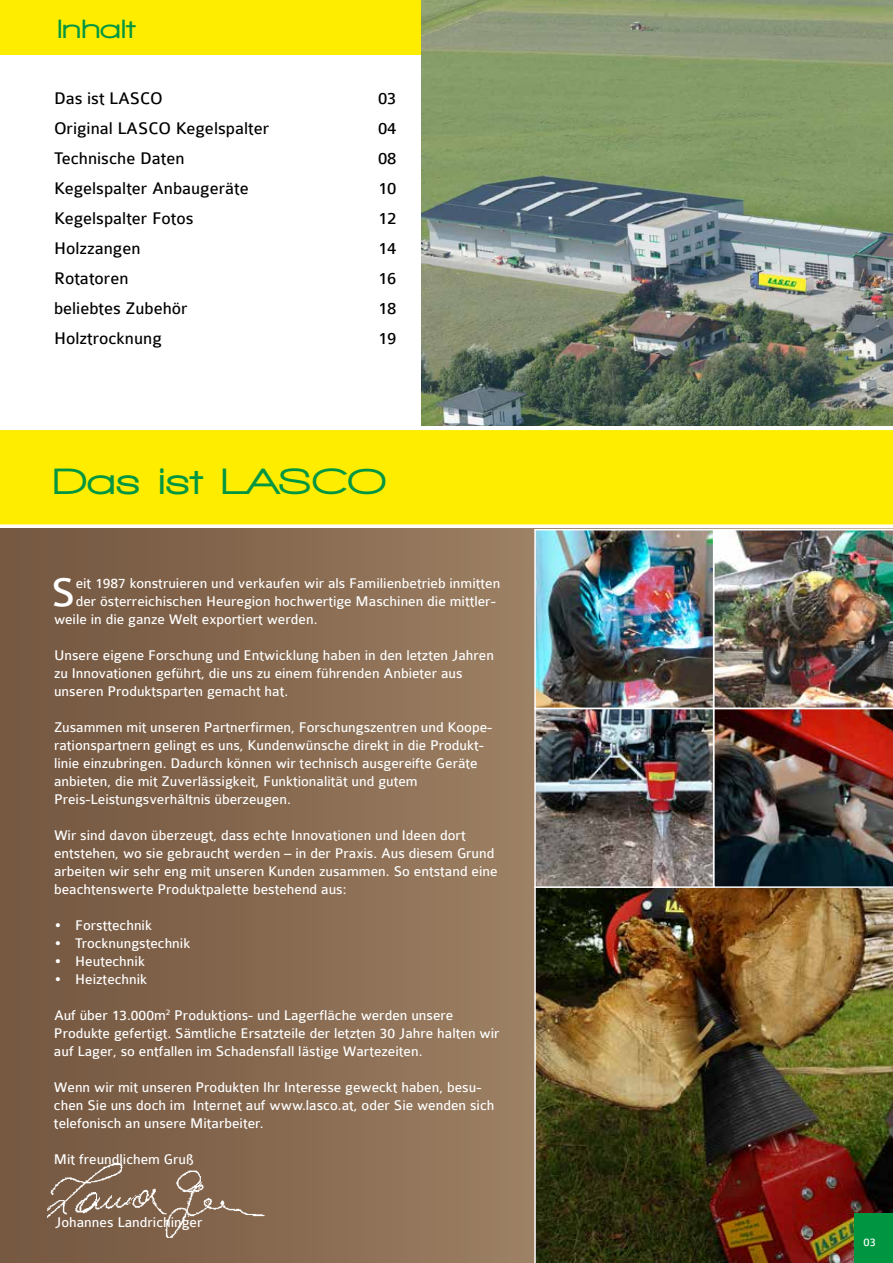
<style>
.page{position:relative;width:893px;height:1263px;background:#fff}
.page>*{position:absolute;margin:0;border:0;box-sizing:border-box;transform-origin:0 0}
.t1{font:42.75px "Colaborate";color:#fff}
.t2{font:900 37.5px "Walkway Expand";color:#009641}
.t3{font:900 27px "Walkway Expand";color:#009641}
.t4{font:18px "Colaborate";color:#000}
.t5{font:15px/18px "Colaborate";color:#fff}
.t6{font:12px "Colaborate";color:#fff}
</style>
<div class="page">
<div style="left:0;top:430px;width:893px;height:99px;background:#ffed00"></div>
<svg style="left:0;top:529px;width:534px;height:734px;background:#876a51"></svg>
<img style="left:534px;top:888px;width:359px;height:375px">
<div style="left:855px;top:1213px;width:38px;height:50px;background:#009641"></div>
<img style="left:537px;top:711px;width:174px;height:174px">
<div style="left:534px;top:708px;width:180px;height:180px;border:2px solid #fff"></div>
<img style="left:713px;top:530px;width:180px;height:358px">
<img style="left:537px;top:532px;width:174px;height:174px">
<div style="left:534px;top:529px;width:180px;height:180px;border:2px solid #fff"></div>
<div style="left:0;top:0;width:893px;height:54px;background:#ffed00"></div>
<img style="left:422px;top:0;width:471px;height:426px">
<img style="left:47px;top:1161px;width:218px;height:77px">
<h3 class="t3" style="left:57px;top:15px;width:80px">Inhalt</h3>
<p class="t4" style="left:54px;top:89px;width:110px">Das ist LASCO</p>
<p class="t4" style="left:378px;top:89px;width:20px">03</p>
<p class="t4" style="left:54px;top:119px;width:217px">Original LASCO Kegelspalter</p>
<p class="t4" style="left:378px;top:119px;width:20px">04</p>
<p class="t4" style="left:54px;top:149px;width:132px">Technische Daten</p>
<p class="t4" style="left:378px;top:149px;width:20px">08</p>
<p class="t4" style="left:54px;top:179px;width:196px">Kegelspalter Anbaugeräte</p>
<p class="t4" style="left:378px;top:179px;width:20px">10</p>
<p class="t4" style="left:54px;top:209px;width:141px">Kegelspalter Fotos</p>
<p class="t4" style="left:378px;top:209px;width:20px">12</p>
<p class="t4" style="left:54px;top:239px;width:88px">Holzzangen</p>
<p class="t4" style="left:378px;top:239px;width:20px">14</p>
<p class="t4" style="left:54px;top:269px;width:76px">Rotatoren</p>
<p class="t4" style="left:378px;top:269px;width:20px">16</p>
<p class="t4" style="left:54px;top:299px;width:135px">beliebtes Zubehör</p>
<p class="t4" style="left:378px;top:299px;width:20px">18</p>
<p class="t4" style="left:54px;top:329px;width:109px">Holztrocknung</p>
<p class="t4" style="left:378px;top:329px;width:20px">19</p>
<h2 class="t2" style="left:53px;top:461px;width:335px">Das ist LASCO</h2>
<h1 class="t1" style="left:51px;top:570px;width:26px">S</h1>
<p class="t5" style="left:76px;top:575px;width:426px">eit 1987 konstruieren und verkaufen wir als Familienbetrieb inmitten</p>
<p class="t5" style="left:76px;top:593px;width:422px">der österreichischen Heuregion hochwertige Maschinen die mittler-</p>
<p class="t5" style="left:54px;top:611px;width:265px">weile in die ganze Welt exportiert werden.</p>
<p class="t5" style="left:54px;top:647px;width:442px">Unsere eigene Forschung und Entwicklung haben in den letzten Jahren zu Innovationen geführt, die uns zu einem führenden Anbieter aus unseren Produktsparten gemacht hat.</p>
<p class="t5" style="left:54px;top:719px;width:440px">Zusammen mit unseren Partnerfirmen, Forschungszentren und Koope&shy;rationspartnern gelingt es uns, Kundenwünsche direkt in die Produkt&shy;linie einzubringen. Dadurch können wir technisch ausgereifte Geräte anbieten, die mit Zuverlässigkeit, Funktionalität und gutem Preis-Leistungsverhältnis überzeugen.</p>
<p class="t5" style="left:54px;top:827px;width:445px">Wir sind davon überzeugt, dass echte Innovationen und Ideen dort entstehen, wo sie gebraucht werden – in der Praxis. Aus diesem Grund arbeiten wir sehr eng mit unseren Kunden zusammen. So entstand eine beachtenswerte Produktpalette bestehend aus:</p>
<p class="t5" style="left:54px;top:917px;width:100px">• Forsttechnik</p>
<p class="t5" style="left:54px;top:935px;width:138px">• Trocknungstechnik</p>
<p class="t5" style="left:54px;top:953px;width:92px">• Heutechnik</p>
<p class="t5" style="left:54px;top:971px;width:95px">• Heiztechnik</p>
<p class="t5" style="left:54px;top:1007px;width:447px">Auf über 13.000m<sup>2</sup> Produktions- und Lagerfläche werden unsere<br>Produkte gefertigt. Sämtliche Ersatzteile der letzten 30 Jahre halten wir auf Lager, so entfallen im Schadensfall lästige Wartezeiten.</p>
<p class="t5" style="left:54px;top:1079px;width:442px">Wenn wir mit unseren Produkten Ihr Interesse geweckt haben, besu&shy;chen Sie uns doch im Internet auf www.lasco.at, oder Sie wenden sich telefonisch an unsere Mitarbeiter.</p>
<p class="t5" style="left:54px;top:1151px;width:141px">Mit freundlichem Gruß</p>
<p class="t5" style="left:55px;top:1213px;width:149px">Johannes Landrichinger</p>
<p class="t6" style="left:864px;top:1236px;width:14px">03</p>
</div>
